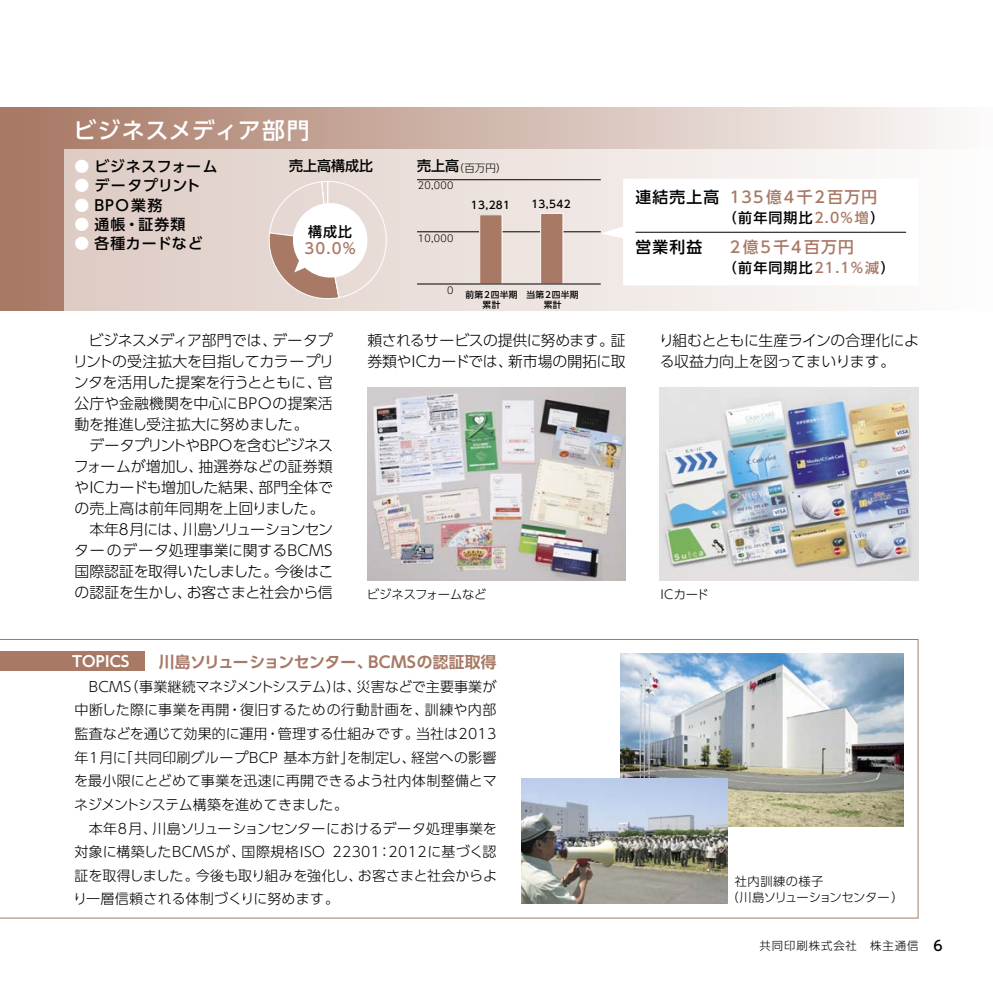
<style>
.page{position:relative;width:993px;height:993px;background:#fff}
.page>*{position:absolute;margin:0;border:0;box-sizing:border-box;transform-origin:0 0}
.t1{font:500 22.75px "UD Shin Go Pro";letter-spacing:.05em;color:#fff}
.t2{font:700 15.75px "UD Shin Go Pro De";letter-spacing:.01em;color:#a87965}
.t3{font:500 15.75px "UD Shin Go Pro";letter-spacing:.08em;color:#a87965}
.t4{font:500 15.75px "UD Shin Go Pro";letter-spacing:.13em;color:#a87965}
.t5{font:500 15.75px "UD Shin Go Pro";color:#000}
.t6{font:300 14.88px/21px "UD Shin Go Pro";letter-spacing:-.01em;color:#000;text-align:justify}
.t7{font:300 14.88px/21px "UD Shin Go Pro";letter-spacing:-.03em;color:#000}
.t8{font:500 14.88px "UD Shin Go Pro";letter-spacing:.07em;color:#000}
.t9{font:300 14.88px "UD Shin Go Pro";letter-spacing:-.035em;color:#000}
.t10{font:300 14.88px "UD Shin Go Pro";letter-spacing:-.075em;color:#000}
.t11{font:300 14.88px "UD Shin Go Pro";letter-spacing:.01em;color:#000}
.t12{font:500 14.88px "UD Shin Go Pro";letter-spacing:.05em;color:#000}
.t13{font:500 14.88px "UD Shin Go Pro";letter-spacing:.02em;color:#000}
.t14{font:700 14.88px "UD Shin Go Pro De";letter-spacing:.01em;color:#fff}
.t15{font:500 14.88px "UD Shin Go Pro";color:#a87965}
.t16{font:300 14px/23.6px "UD Shin Go Pro";letter-spacing:.01em;color:#000}
.t17{font:500 14px "UD Shin Go Pro";letter-spacing:.08em;color:#000}
.t18{font:300 12.25px/15.8px "UD Shin Go Pro";letter-spacing:-.005em;color:#000}
.t19{font:300 11.38px "UD Shin Go Pro";letter-spacing:.08em;color:#000}
.t20{font:500 10.5px "UD Shin Go Pro";letter-spacing:.035em;color:#000}
.t21{font:300 10.5px "UD Shin Go Pro";color:#000}
.t22{font:300 9.62px "UD Shin Go Pro";letter-spacing:.035em;color:#000}
.t23{font:500 8.75px/9.6px "UD Shin Go Pro";letter-spacing:.035em;color:#000;text-align:center}
.s1{color:#fff}
.s2{font-weight:500;font-size:14px}
.s3{color:#000}
.s4{color:#a87965}
</style>
<div class="page">
<div style="left:0;top:107px;width:992px;height:203px;background:linear-gradient(to right,#a67662,#fcfbfb)"></div>
<hr style="left:0;top:107px;width:1px;height:203px;background:#8498b7">
<div style="left:64px;top:149px;width:928px;height:161px;background:linear-gradient(to right,#ddcbc4,#fefdfd)"></div>
<hr style="left:0;top:149px;width:1px;height:161px;background:#fff">
<img style="left:659px;top:387px;width:258px;height:193px">
<img style="left:367px;top:387px;width:258px;height:193px">
<div style="left:0;top:651px;width:144px;height:20px;background:#a87965"></div>
<svg style="left:268px;top:181px;width:119px;height:119px"></svg>
<svg style="left:600px;top:179px;width:318px;height:106px"></svg>
<hr style="left:417px;top:231px;width:183px;height:1px;background:#000">
<hr style="left:417px;top:179px;width:183px;height:1px;background:#000">
<div style="left:479px;top:215px;width:23px;height:69px;background:#a87965"></div>
<div style="left:479px;top:214px;width:23px;height:70px;border:1px solid #fff"></div>
<div style="left:540px;top:213px;width:22px;height:71px;background:#a87965"></div>
<div style="left:540px;top:213px;width:23px;height:71px;border:1px solid #fff"></div>
<hr style="left:417px;top:283px;width:183px;height:1px;background:#000">
<hr style="left:635px;top:232px;width:270px;height:1px;background:#000">
<img style="left:620px;top:653px;width:283px;height:172px">
<img style="left:521px;top:777px;width:206px;height:126px">
<h1 class="t1" style="left:73px;top:112px;width:237px">ビジネスメディア部門</h1>
<p class="t12" style="left:74px;top:154px;width:145px"><span class="s1">●</span> ビジネスフォーム</p>
<p class="t13" style="left:74px;top:173px;width:127px"><span class="s1">●</span> データプリント</p>
<p class="t8" style="left:74px;top:193px;width:89px"><span class="s1">●</span> BPO業務</p>
<p class="t8" style="left:74px;top:212px;width:112px"><span class="s1">●</span> 通帳・証券類</p>
<p class="t8" style="left:74px;top:231px;width:130px"><span class="s1">●</span> 各種カードなど</p>
<p class="t17" style="left:289px;top:154px;width:85px">売上高構成比</p>
<p class="t21" style="left:417px;top:159px;width:91px"><span class="s2">売上高</span>（百万円）</p>
<p class="t22" style="left:417px;top:178px;width:37px">20,000</p>
<p class="t20" style="left:470px;top:197px;width:41px">13,281</p>
<p class="t20" style="left:531px;top:195px;width:41px">13,542</p>
<p class="t17" style="left:308px;top:220px;width:46px">構成比</p>
<p class="t15" style="left:304px;top:236px;width:54px">30.0％</p>
<p class="t22" style="left:417px;top:230px;width:37px">10,000</p>
<p class="t22" style="left:447px;top:282px;width:8px">0</p>
<p class="t23" style="left:465px;top:290px;width:54px">前第2四半期累計</p>
<p class="t23" style="left:526px;top:290px;width:54px">当第2四半期累計</p>
<p class="t3" style="left:635px;top:184px;width:243px"><span class="s3">連結売上高</span> 135億4千2百万円</p>
<p class="t17" style="left:722px;top:206px;width:163px">（前年同期比<span class="s4">2.0%増</span>）</p>
<p class="t5" style="left:635px;top:234px;width:68px">営業利益</p>
<p class="t4" style="left:729px;top:234px;width:125px">2億5千4百万円</p>
<p class="t17" style="left:722px;top:257px;width:173px">（前年同期比<span class="s4">21.1%減</span>）</p>
<p class="t6" style="left:73px;top:329px;width:262px;text-indent:15px">ビジネスメディア部門では、データプリントの受注拡大を目指してカラープリンタを活用した提案を行うとともに、官公庁や金融機関を中心にBPOの提案活動を推進し受注拡大に努めました。</p>
<p class="t9" style="left:89px;top:433px;width:245px">データプリントやBPOを含むビジネス</p>
<p class="t6" style="left:74px;top:455px;width:260px">フォームが増加し、抽選券などの証券類</p>
<p class="t6" style="left:74px;top:476px;width:260px">やICカードも増加した結果、部門全体で</p>
<p class="t6" style="left:74px;top:497px;width:252px">の売上高は前年同期を上回りました。</p>
<p class="t10" style="left:89px;top:517px;width:245px">本年8月には、川島ソリューションセン</p>
<p class="t11" style="left:74px;top:538px;width:260px">ターのデータ処理事業に関するBCMS</p>
<p class="t6" style="left:74px;top:560px;width:260px">国際認証を取得いたしました。今後はこ</p>
<p class="t6" style="left:74px;top:581px;width:259px">の認証を生かし、お客さまと社会から信</p>
<p class="t7" style="left:367px;top:329px;width:259px">頼されるサービスの提供に努めます。証券類やICカードでは、新市場の開拓に取</p>
<p class="t6" style="left:658px;top:329px;width:261px">り組むとともに生産ラインの合理化による収益力向上を図ってまいります。</p>
<p class="t18" style="left:366px;top:586px;width:121px">ビジネスフォームなど</p>
<p class="t18" style="left:660px;top:586px;width:50px">ICカード</p>
<p class="t2" style="left:159px;top:648px;width:339px">川島ソリューションセンター、BCMSの認証取得</p>
<p class="t16" style="left:73px;top:673px;width:425px">　BCMS（事業継続マネジメントシステム）は、災害などで主要事業が中断した際に事業を再開・復旧するための行動計画を、訓練や内部監査などを通じて効果的に運用・管理する仕組みです。当社は2013年1月に「共同印刷グループBCP 基本方針」を制定し、経営への影響を最小限にとどめて事業を迅速に再開できるよう社内体制整備とマネジメントシステム構築を進めてきました。<br>　本年8月、川島ソリューションセンターにおけるデータ処理事業を対象に構築したBCMSが、国際規格ISO 22301：2012に基づく認証を取得しました。今後も取り組みを強化し、お客さまと社会からより一層信頼される体制づくりに努めます。</p>
<p class="t14" style="left:72px;top:649px;width:59px">TOPICS</p>
<p class="t18" style="left:726px;top:873px;width:179px;text-indent:9px">社内訓練の様子<br>（川島ソリューションセンター）</p>
<p class="t19" style="left:759px;top:936px;width:184px">共同印刷株式会社　株主通信 <span class="s2">6</span></p>
</div>
